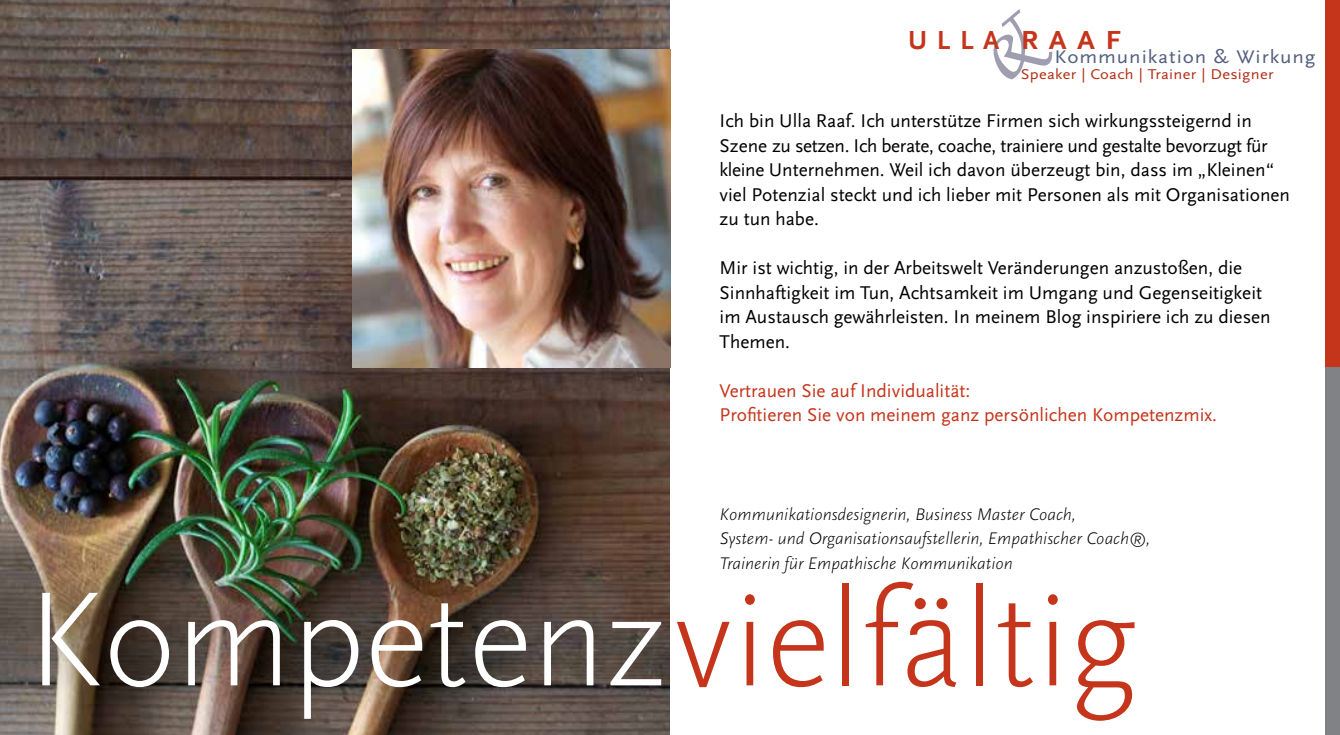
<style>
.page{position:relative;width:1340px;height:735px;background:#fff}
.page>*{position:absolute;margin:0;border:0;box-sizing:border-box;transform-origin:0 0}
.t1{font:300 140px "Scala Sans";color:#c5351c}
.t2{font:700 27.3px "Scala Sans";letter-spacing:.35em;color:#c5351c}
.t3{font:19.25px/24.5px "Scala Sans";color:#000}
.t4{font:19.25px/24.5px "Scala Sans";color:#c5351c}
.t5{font:19.07px "Scala Sans";letter-spacing:.045em;color:#535e7e;scale:1.1 1}
.t6{font:italic 300 17.5px/24.5px "Scala Sans";color:#000}
.t7{font:14.88px "Scala Sans";letter-spacing:.02em;color:#b22f16;scale:1.1 1}
.s1{color:#fff}
</style>
<div class="page">
<div style="left:1324px;top:0;width:15px;height:367px;background:#c5351c"></div>
<div style="left:1324px;top:367px;width:15px;height:367px;background:#808285"></div>
<img style="left:0;top:0;width:670px;height:734px">
<img style="left:352px;top:50px;width:318px;height:317px">
<h2 class="t2" style="left:908px;top:25px;width:214px">ULLA RAAF</h2>
<p class="t5" style="left:1054px;top:47px;width:239px">Kommunikation &amp; Wirkung</p>
<p class="t7" style="left:1020px;top:66px;width:231px">Speaker | Coach | Trainer | Designer</p>
<p class="t3" style="left:719px;top:109px;width:572px">Ich bin Ulla Raaf. Ich unterstütze Firmen sich wirkungssteigernd in Szene zu setzen. Ich berate, coache, trainiere und gestalte bevorzugt für kleine Unternehmen. Weil ich davon überzeugt bin, dass im „Kleinen“ viel Potenzial steckt und ich lieber mit Personen als mit Organisationen zu tun habe.</p>
<p class="t3" style="left:719px;top:256px;width:552px">Mir ist wichtig, in der Arbeitswelt Veränderungen anzustoßen, die Sinnhaftigkeit im Tun, Achtsamkeit im Umgang und Gegenseitigkeit im Austausch gewährleisten. In meinem Blog inspiriere ich zu diesen Themen.</p>
<p class="t4" style="left:719px;top:378px;width:499px">Vertrauen Sie auf Individualität:<br>Profitieren Sie von meinem ganz persönlichen Kompetenzmix.</p>
<p class="t6" style="left:719px;top:501px;width:432px">Kommunikationsdesignerin, Business Master Coach,<br>System- und Organisationsaufstellerin, Empathischer Coach®,<br>Trainerin für Empathische Kommunikation</p>
<h1 class="t1" style="left:26px;top:563px;width:1113px"><span class="s1">Kompetenz</span>vielfältig</h1>
</div>
